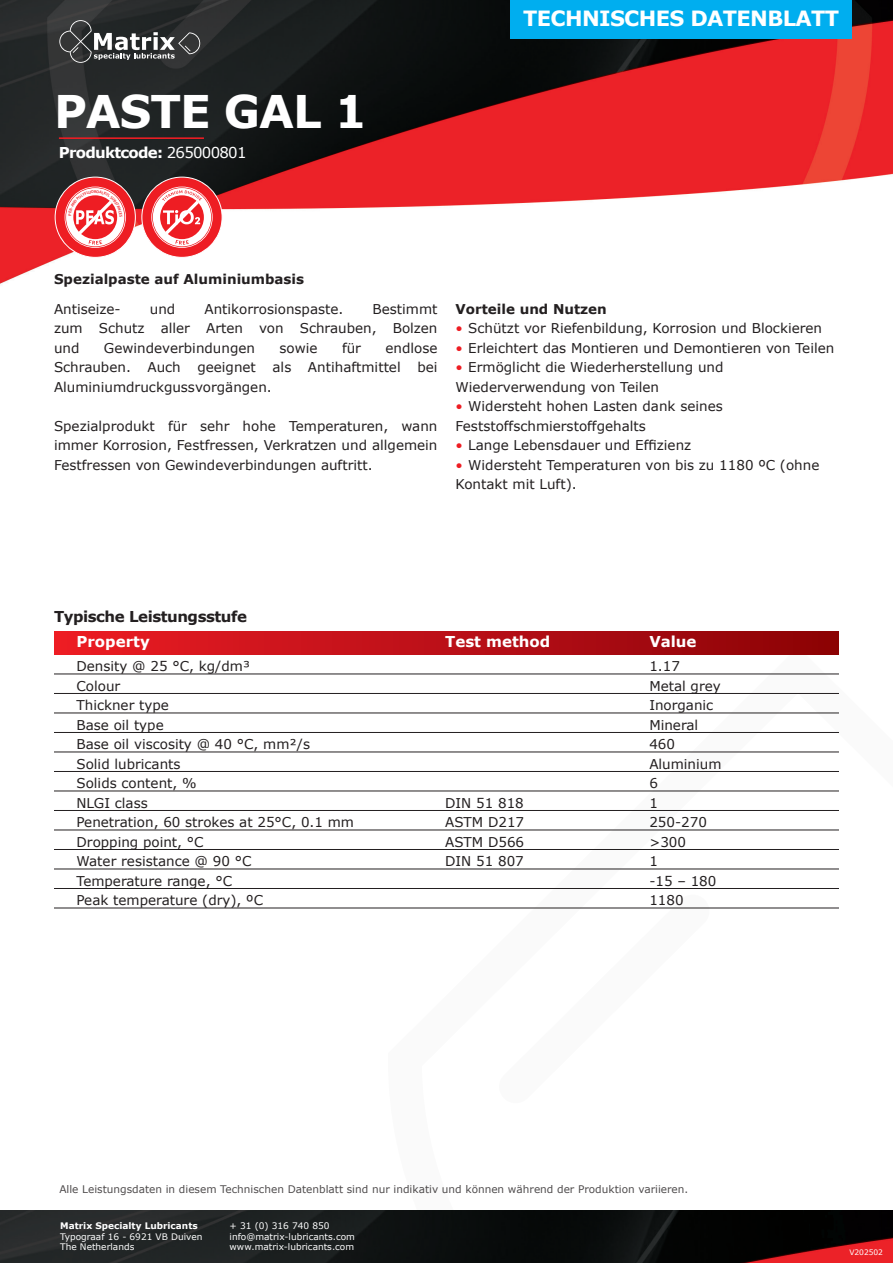
<style>
.page{position:relative;width:893px;height:1263px;background:#fff}
.page>*{position:absolute;margin:0;border:0;box-sizing:border-box;transform-origin:0 0}
.t1{font:700 45px "Verdana";letter-spacing:-.025em;color:#fff}
.t2{font:700 21px "Verdana";letter-spacing:-.03em;color:#fff}
.t3{font:700 15px "Verdana";color:#fff}
.t4{font:700 15px "Verdana";letter-spacing:-.03em;color:#231f20}
.t5{font:700 15px "Verdana";letter-spacing:-.05em;color:#fff}
.t6{font:13.5px/19.5px "Verdana";color:#231f20;text-align:justify}
.t7{font:700 13.5px "Verdana";color:#231f20}
.t8{font:10.5px "Verdana";color:#231f20}
.t9{font:9px/10.5px "Verdana";color:#fff}
.t10{font:700 9px "Verdana";color:#fff}
.t11{font:7.5px "Verdana";color:#fff}
.s1{font-weight:400}
.s2{color:#ee1d23}
</style>
<div class="page">
<img style="left:0;top:0;width:893px;height:632px">
<svg style="left:388px;top:673px;width:505px;height:538px"></svg>
<div style="left:510px;top:0;width:342px;height:38px;background:#00aeef"></div>
<svg style="left:59px;top:20px;width:141px;height:43px"></svg>
<img style="left:0;top:1211px;width:893px;height:52px">
<div style="left:54px;top:632px;width:785px;height:23px;background:linear-gradient(to right,#ec1d26,#8a0207)"></div>
<hr style="left:54px;top:674px;width:785px;height:1px;background:#231f20">
<hr style="left:54px;top:693px;width:785px;height:1px;background:#231f20">
<hr style="left:54px;top:713px;width:785px;height:1px;background:#231f20">
<hr style="left:54px;top:732px;width:785px;height:1px;background:#231f20">
<hr style="left:54px;top:752px;width:785px;height:1px;background:#231f20">
<hr style="left:54px;top:771px;width:785px;height:1px;background:#231f20">
<hr style="left:54px;top:791px;width:785px;height:1px;background:#231f20">
<hr style="left:54px;top:810px;width:785px;height:1px;background:#231f20">
<hr style="left:54px;top:830px;width:785px;height:1px;background:#231f20">
<hr style="left:54px;top:849px;width:785px;height:1px;background:#231f20">
<hr style="left:54px;top:869px;width:785px;height:1px;background:#231f20">
<hr style="left:54px;top:888px;width:785px;height:1px;background:#231f20">
<hr style="left:54px;top:908px;width:785px;height:1px;background:#231f20">
<hr style="left:59px;top:137px;width:145px;height:2px;background:#ee1d23">
<svg style="left:55px;top:177px;width:168px;height:81px"></svg>
<h1 class="t1" style="left:54px;top:83px;width:314px">PASTE GAL 1</h1>
<p class="t5" style="left:59px;top:143px;width:189px">Produktcode: <span class="s1">265000801</span></p>
<h2 class="t2" style="left:523px;top:5px;width:318px">TECHNISCHES DATENBLATT</h2>
<p class="t7" style="left:54px;top:270px;width:252px">Spezialpaste auf Aluminiumbasis</p>
<p class="t6" style="left:54px;top:299px;width:68px">Antiseize-</p>
<p class="t6" style="left:150px;top:299px;width:27px">und</p>
<p class="t6" style="left:205px;top:299px;width:140px">Antikorrosionspaste.</p>
<p class="t6" style="left:54px;top:299px;width:385px;text-indent:319px">Bestimmt zum Schutz aller Arten von Schrauben, Bolzen und</p>
<p class="t6" style="left:104px;top:338px;width:153px">Gewindeverbindungen</p>
<p class="t6" style="left:279px;top:338px;width:40px">sowie</p>
<p class="t6" style="left:342px;top:338px;width:21px">für</p>
<p class="t6" style="left:54px;top:338px;width:385px;text-indent:331px">endlose Schrauben. Auch geeignet als Antihaftmittel bei Aluminiumdruckgussvorgängen.</p>
<p class="t6" style="left:54px;top:416px;width:385px">Spezialprodukt für sehr hohe Temperaturen, wann immer Korrosion, Festfressen, Verkratzen und allgemein Festfressen von Gewindeverbindungen auftritt.</p>
<p class="t7" style="left:455px;top:300px;width:153px">Vorteile und Nutzen</p>
<p class="t6" style="left:455px;top:319px;width:368px"><span class="s2">•</span> Schützt vor Riefenbildung, Korrosion und Blockieren</p>
<p class="t6" style="left:455px;top:338px;width:380px"><span class="s2">•</span> Erleichtert das Montieren und Demontieren von Teilen</p>
<p class="t6" style="left:455px;top:358px;width:269px"><span class="s2">•</span> Ermöglicht die Wiederherstellung und<br>Wiederverwendung von Teilen</p>
<p class="t6" style="left:455px;top:397px;width:269px"><span class="s2">•</span> Widersteht hohen Lasten dank seines<br>Feststoffschmierstoffgehalts</p>
<p class="t6" style="left:455px;top:436px;width:237px"><span class="s2">•</span> Lange Lebensdauer und Effizienz</p>
<p class="t6" style="left:455px;top:455px;width:365px"><span class="s2">•</span> Widersteht Temperaturen von bis zu 1180 ºC (ohne<br>Kontakt mit Luft).</p>
<p class="t4" style="left:54px;top:607px;width:195px">Typische Leistungsstufe</p>
<p class="t3" style="left:76px;top:632px;width:75px">Property</p>
<p class="t3" style="left:445px;top:632px;width:107px">Test method</p>
<p class="t3" style="left:649px;top:632px;width:49px">Value</p>
<p class="t6" style="left:76px;top:657px;width:175px">Density @ 25 °C, kg/dm³</p>
<p class="t6" style="left:649px;top:657px;width:32px">1.17</p>
<p class="t6" style="left:76px;top:676px;width:45px">Colour</p>
<p class="t6" style="left:649px;top:676px;width:73px">Metal grey</p>
<p class="t6" style="left:76px;top:696px;width:94px">Thickner type</p>
<p class="t6" style="left:649px;top:696px;width:65px">Inorganic</p>
<p class="t6" style="left:76px;top:715px;width:89px">Base oil type</p>
<p class="t6" style="left:649px;top:715px;width:51px">Mineral</p>
<p class="t6" style="left:76px;top:735px;width:235px">Base oil viscosity @ 40 °C, mm²/s</p>
<p class="t6" style="left:649px;top:735px;width:27px">460</p>
<p class="t6" style="left:76px;top:754px;width:106px">Solid lubricants</p>
<p class="t6" style="left:649px;top:754px;width:74px">Aluminium</p>
<p class="t6" style="left:76px;top:774px;width:122px">Solids content, %</p>
<p class="t6" style="left:649px;top:774px;width:10px">6</p>
<p class="t6" style="left:76px;top:793px;width:73px">NLGI class</p>
<p class="t6" style="left:445px;top:793px;width:80px">DIN 51 818</p>
<p class="t6" style="left:649px;top:793px;width:10px">1</p>
<p class="t6" style="left:76px;top:813px;width:279px">Penetration, 60 strokes at 25°C, 0.1 mm</p>
<p class="t6" style="left:445px;top:813px;width:81px">ASTM D217</p>
<p class="t6" style="left:649px;top:813px;width:59px">250-270</p>
<p class="t6" style="left:76px;top:832px;width:129px">Dropping point, °C</p>
<p class="t6" style="left:445px;top:832px;width:81px">ASTM D566</p>
<p class="t6" style="left:649px;top:832px;width:38px">&gt;300</p>
<p class="t6" style="left:76px;top:852px;width:176px">Water resistance @ 90 °C</p>
<p class="t6" style="left:445px;top:852px;width:80px">DIN 51 807</p>
<p class="t6" style="left:649px;top:852px;width:10px">1</p>
<p class="t6" style="left:76px;top:871px;width:157px">Temperature range, °C</p>
<p class="t6" style="left:649px;top:871px;width:69px">-15 – 180</p>
<p class="t6" style="left:76px;top:891px;width:188px">Peak temperature (dry), ºC</p>
<p class="t6" style="left:649px;top:891px;width:36px">1180</p>
<p class="t8" style="left:59px;top:1183px;width:630px">Alle Leistungsdaten in diesem Technischen Datenblatt sind nur indikativ und können während der Produktion variieren.</p>
<p class="t10" style="left:60px;top:1220px;width:139px">Matrix Specialty Lubricants</p>
<p class="t9" style="left:60px;top:1231px;width:144px">Typograaf 16 - 6921 VB Duiven<br>The Netherlands</p>
<p class="t9" style="left:230px;top:1221px;width:127px">+ 31 (0) 316 740 850 info@matrix-lubricants.com www.matrix-lubricants.com</p>
<p class="t11" style="left:849px;top:1247px;width:35px">V202502</p>
</div>
